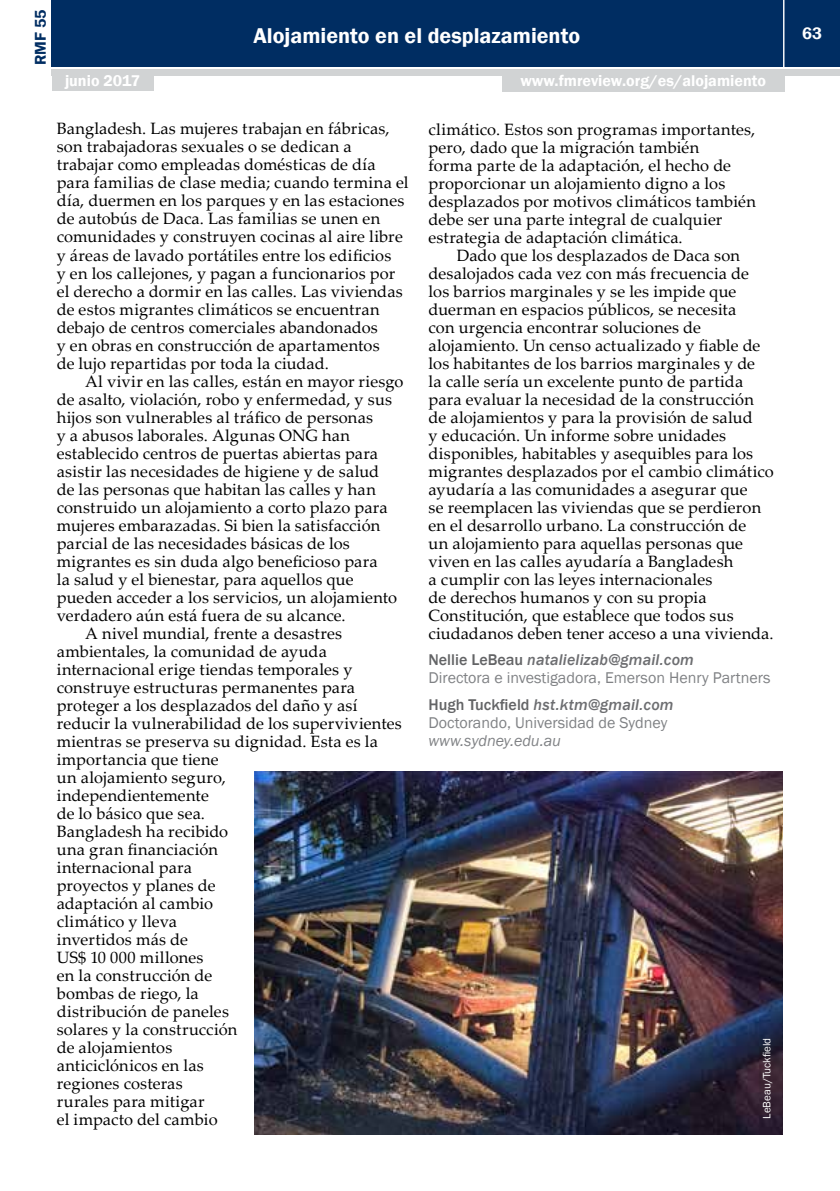
<style>
.page{position:relative;width:840px;height:1191px;background:#fff}
.page>*{position:absolute;margin:0;border:0;box-sizing:border-box;transform-origin:0 0}
.t1{font:600 22px "Franklin Gothic";color:#fff}
.t2{font:600 17px "Franklin Gothic";color:#fff}
.t3{font:16.4px/18px "Palatino Linotype";letter-spacing:.01em;color:#000}
.t4{font:16px/18px "Franklin Gothic";color:#808285}
.t5{font:600 16px "Franklin Gothic";color:#fff}
.t6{font:italic 16px "Franklin Gothic";color:#808285}
.t7{font:600 16px "Franklin Gothic";color:#002d62}
.t8{font:11px "Franklin Gothic";color:#fff}
.s1{font-weight:500;color:#636466}
.s2{font-weight:500;font-style:italic;color:#6d6e71}
</style>
<div class="page">
<div style="left:52px;top:0;width:787px;height:66px;background:#002d62"></div>
<div style="left:52px;top:69px;width:787px;height:6px;background:#d1d3d4"></div>
<hr style="left:782px;top:0;width:2px;height:68px;background:#fff">
<div style="left:52px;top:73px;width:101px;height:18px;background:#d1d3d4"></div>
<div style="left:501px;top:74px;width:283px;height:18px;background:#d1d3d4"></div>
<img style="left:254px;top:771px;width:528px;height:363px">
<p class="t7" style="left:31px;top:65px;width:57px;rotate:-90deg">RMF 55</p>
<h1 class="t1" style="left:253px;top:22px;width:328px">Alojamiento en el desplazamiento</h1>
<p class="t5" style="left:65px;top:71px;width:77px">junio 2017</p>
<p class="t5" style="left:520px;top:71px;width:247px">www.fmreview.org/es/alojamiento</p>
<p class="t3" style="left:57px;top:119px;width:353px">Bangladesh. Las mujeres trabajan en fábricas, son trabajadoras sexuales o se dedican a trabajar como empleadas domésticas de día para familias de clase media; cuando termina el día, duermen en los parques y en las estaciones de autobús de Daca. Las familias se unen en comunidades y construyen cocinas al aire libre y áreas de lavado portátiles entre los edificios<br>y en los callejones, y pagan a funcionarios por el derecho a dormir en las calles. Las viviendas de estos migrantes climáticos se encuentran debajo de centros comerciales abandonados<br>y en obras en construcción de apartamentos<br>de lujo repartidas por toda la ciudad.</p>
<p class="t3" style="left:85px;top:371px;width:319px">Al vivir en las calles, están en mayor riesgo</p>
<p class="t3" style="left:57px;top:389px;width:337px">de asalto, violación, robo y enfermedad, y sus</p>
<p class="t3" style="left:57px;top:407px;width:318px">hijos son vulnerables al tráfico de personas</p>
<p class="t3" style="left:57px;top:425px;width:295px">y a abusos laborales. Algunas ONG han</p>
<p class="t3" style="left:57px;top:443px;width:322px">establecido centros de puertas abiertas para</p>
<p class="t3" style="left:57px;top:461px;width:324px">asistir las necesidades de higiene y de salud</p>
<p class="t3" style="left:57px;top:479px;width:320px">de las personas que habitan las calles y han</p>
<p class="t3" style="left:57px;top:497px;width:332px">construido un alojamiento a corto plazo para</p>
<p class="t3" style="left:57px;top:515px;width:325px">mujeres embarazadas. Si bien la satisfacción</p>
<p class="t3" style="left:57px;top:533px;width:294px">parcial de las necesidades básicas de los</p>
<p class="t3" style="left:57px;top:551px;width:322px">migrantes es sin duda algo beneficioso para</p>
<p class="t3" style="left:57px;top:569px;width:298px">la salud y el bienestar, para aquellos que</p>
<p class="t3" style="left:57px;top:587px;width:342px">pueden acceder a los servicios, un alojamiento</p>
<p class="t3" style="left:57px;top:605px;width:290px">verdadero aún está fuera de su alcance.</p>
<p class="t3" style="left:85px;top:623px;width:258px">A nivel mundial, frente a desastres</p>
<p class="t3" style="left:57px;top:641px;width:271px">ambientales, la comunidad de ayuda</p>
<p class="t3" style="left:57px;top:659px;width:297px">internacional erige tiendas temporales y</p>
<p class="t3" style="left:57px;top:677px;width:300px">construye estructuras permanentes para</p>
<p class="t3" style="left:57px;top:695px;width:302px">proteger a los desplazados del daño y así</p>
<p class="t3" style="left:57px;top:713px;width:346px">reducir la vulnerabilidad de los supervivientes</p>
<p class="t3" style="left:57px;top:731px;width:322px">mientras se preserva su dignidad. Esta es la</p>
<p class="t3" style="left:57px;top:749px;width:163px">importancia que tiene</p>
<p class="t3" style="left:57px;top:767px;width:171px">un alojamiento seguro,</p>
<p class="t3" style="left:57px;top:785px;width:153px">independientemente</p>
<p class="t3" style="left:57px;top:803px;width:150px">de lo básico que sea.</p>
<p class="t3" style="left:57px;top:821px;width:173px">Bangladesh ha recibido</p>
<p class="t3" style="left:57px;top:839px;width:163px">una gran financiación</p>
<p class="t3" style="left:57px;top:857px;width:137px">internacional para</p>
<p class="t3" style="left:57px;top:875px;width:160px">proyectos y planes de</p>
<p class="t3" style="left:57px;top:893px;width:158px">adaptación al cambio</p>
<p class="t3" style="left:57px;top:911px;width:122px">climático y lleva</p>
<p class="t3" style="left:57px;top:929px;width:133px">invertidos más de</p>
<p class="t3" style="left:57px;top:947px;width:148px">US$ 10 000 millones</p>
<p class="t3" style="left:57px;top:965px;width:157px">en la construcción de</p>
<p class="t3" style="left:57px;top:983px;width:143px">bombas de riego, la</p>
<p class="t3" style="left:57px;top:1001px;width:174px">distribución de paneles</p>
<p class="t3" style="left:57px;top:1020px;width:182px">solares y la construcción</p>
<p class="t3" style="left:57px;top:1038px;width:117px">de alojamientos</p>
<p class="t3" style="left:57px;top:1056px;width:149px">anticiclónicos en las</p>
<p class="t3" style="left:57px;top:1074px;width:127px">regiones costeras</p>
<p class="t3" style="left:57px;top:1092px;width:149px">rurales para mitigar</p>
<p class="t3" style="left:57px;top:1110px;width:162px">el impacto del cambio</p>
<p class="t3" style="left:428px;top:120px;width:329px">climático. Estos son programas importantes, pero, dado que la migración también<br>forma parte de la adaptación, el hecho de proporcionar un alojamiento digno a los desplazados por motivos climáticos también debe ser una parte integral de cualquier estrategia de adaptación climática.</p>
<p class="t3" style="left:428px;top:246px;width:346px;text-indent:28px">Dado que los desplazados de Daca son desalojados cada vez con más frecuencia de los barrios marginales y se les impide que duerman en espacios públicos, se necesita<br>con urgencia encontrar soluciones de alojamiento. Un censo actualizado y fiable de los habitantes de los barrios marginales y de<br>la calle sería un excelente punto de partida para evaluar la necesidad de la construcción de alojamientos y para la provisión de salud<br>y educación. Un informe sobre unidades disponibles, habitables y asequibles para los migrantes desplazados por el cambio climático ayudaría a las comunidades a asegurar que<br>se reemplacen las viviendas que se perdieron en el desarrollo urbano. La construcción de<br>un alojamiento para aquellas personas que viven en las calles ayudaría a Bangladesh<br>a cumplir con las leyes internacionales<br>de derechos humanos y con su propia Constitución, que establece que todos sus ciudadanos deben tener acceso a una vivienda.</p>
<p class="t4" style="left:428px;top:651px;width:343px"><span class="s1">Nellie LeBeau</span> <span class="s2">natalielizab@gmail.com<br></span>Directora e investigadora, Emerson Henry Partners</p>
<p class="t4" style="left:428px;top:695px;width:246px"><span class="s1">Hugh Tuckfield</span> <span class="s2">hst.ktm@gmail.com<br></span>Doctorando, Universidad de Sydney</p>
<p class="t6" style="left:428px;top:730px;width:134px">www.sydney.edu.au</p>
<p class="t8" style="left:759px;top:1118px;width:82px;rotate:-90deg">LeBeau/Tuckfield</p>
<p class="t2" style="left:801px;top:23px;width:21px">63</p>
</div>
